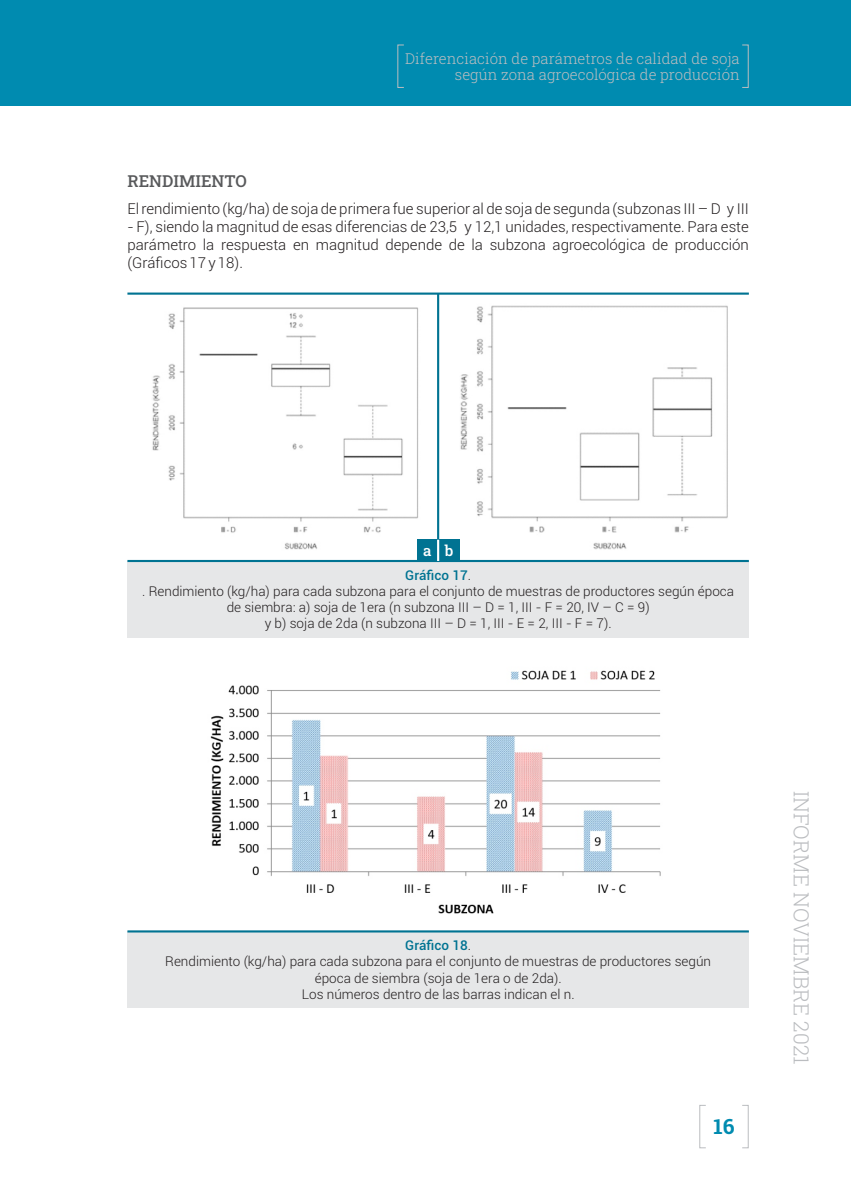
<style>
.page{position:relative;width:851px;height:1191px;background:#fff}
.page>*{position:absolute;margin:0;border:0;box-sizing:border-box;transform-origin:0 0}
.t1{font:300 21px "Roboto Slab";color:#bbbdc0}
.t2{font:21px "Roboto Slab";color:#008bb0}
.t3{font:500 16.5px "Roboto Slab";color:#58595b}
.t4{font:300 15px/18px "Roboto";color:#231f20;text-align:justify}
.t5{font:300 15px/16.2px "Roboto Slab";color:#bbbdc0;text-align:right}
.t6{font:500 15px "Roboto Slab";color:#fff}
.t7{font:300 13.5px/16.2px "Roboto";color:#231f20;text-align:center}
.s1{color:#007392}
</style>
<div class="page">
<img style="left:152px;top:307px;width:269px;height:243px">
<img style="left:459px;top:305px;width:269px;height:254px">
<div style="left:127px;top:561px;width:621px;height:76px;background:#e6e7e8"></div>
<hr style="left:127px;top:560px;width:621px;height:2px;background:#007392">
<div style="left:417px;top:540px;width:21px;height:21px;background:#007392"></div>
<div style="left:438px;top:540px;width:21px;height:21px;background:#007392"></div>
<hr style="left:437px;top:294px;width:2px;height:267px;background:#007392">
<hr style="left:437px;top:540px;width:2px;height:21px;background:#fff">
<hr style="left:127px;top:292px;width:621px;height:3px;background:#007392">
<div style="left:127px;top:931px;width:621px;height:77px;background:#e6e7e8"></div>
<hr style="left:127px;top:930px;width:621px;height:2px;background:#007392">
<img style="left:210px;top:670px;width:451px;height:244px">
<div style="left:699px;top:1105px;width:7px;height:43px;border:1px solid #bbbdc0"></div>
<div style="left:741px;top:1105px;width:7px;height:43px;border:1px solid #bbbdc0"></div>
<div style="left:0;top:0;width:850px;height:106px;background:#008bb0"></div>
<p class="t5" style="left:405px;top:50px;width:336px">Diferenciación de parámetros de calidad de soja según zona agroecológica de producción</p>
<p class="t3" style="left:127px;top:170px;width:121px">RENDIMIENTO</p>
<p class="t4" style="left:127px;top:202px;width:623px">El rendimiento (kg/ha) de soja de primera fue superior al de soja de segunda (subzonas III – D y III</p>
<p class="t4" style="left:127px;top:220px;width:623px">- F), siendo la magnitud de esas diferencias de 23,5 y 12,1 unidades, respectivamente. Para este parámetro la respuesta en magnitud depende de la subzona agroecológica de producción (Gráficos 17 y 18).</p>
<p class="t6" style="left:423px;top:540px;width:32px">a b</p>
<p class="t7" style="left:142px;top:568px;width:593px"><span class="s1">Gráfico 17</span>.<br>. Rendimiento (kg/ha) para cada subzona para el conjunto de muestras de productores según época de siembra: a) soja de 1era (n subzona III – D = 1, III - F = 20, IV – C = 9)<br>y b) soja de 2da (n subzona III – D = 1, III - E = 2, III - F = 7).</p>
<p class="t7" style="left:165px;top:938px;width:547px"><span class="s1">Gráfico 18</span>.<br>Rendimiento (kg/ha) para cada subzona para el conjunto de muestras de productores según época de siembra (soja de 1era o de 2da).<br>Los números dentro de las barras indican el n.</p>
<h1 class="t2" style="left:713px;top:1111px;width:23px">16</h1>
<h1 class="t1" style="left:815px;top:791px;width:275px;rotate:90deg">INFORME NOVIEMBRE 2021</h1>
</div>
